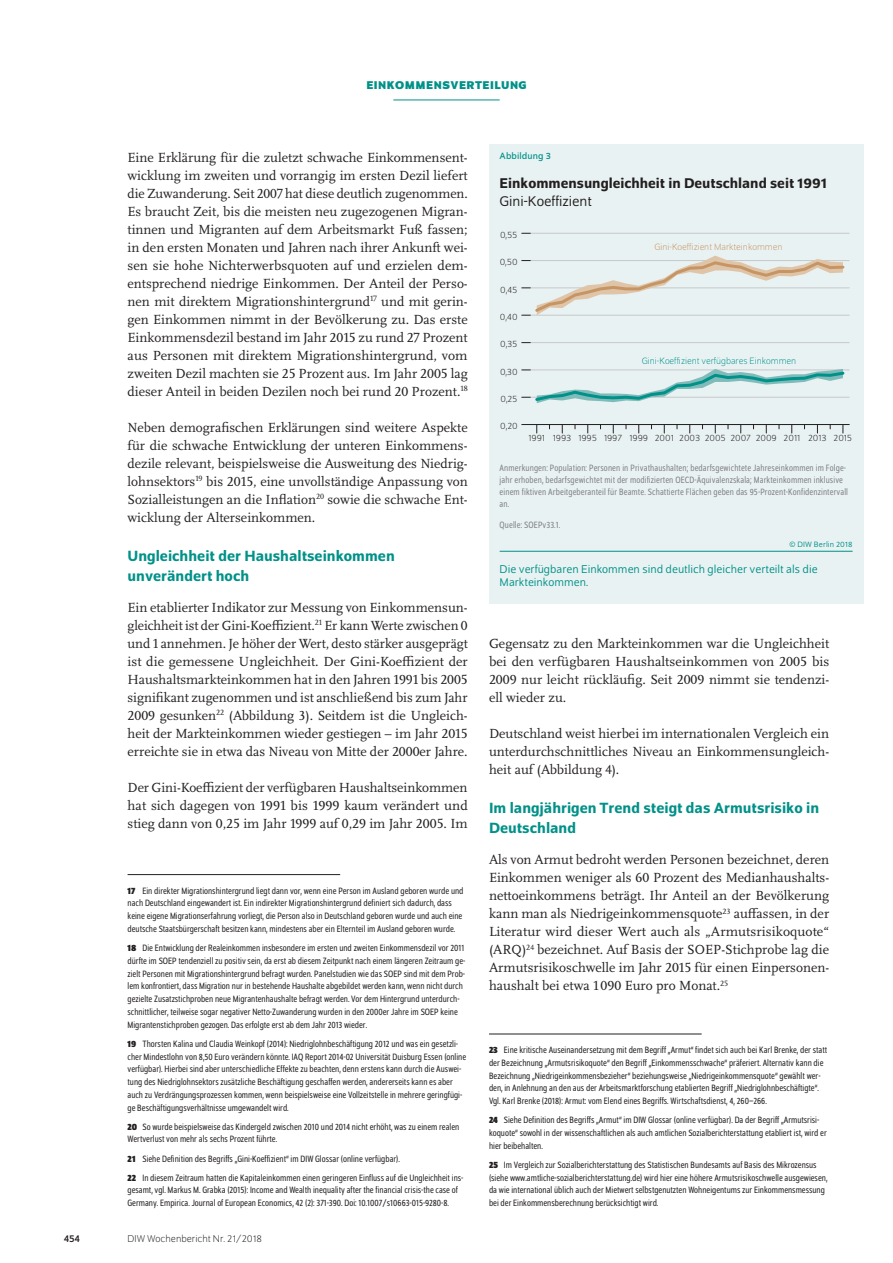
<style>
.page{position:relative;width:893px;height:1263px;background:#fff}
.page>*{position:absolute;margin:0;border:0;box-sizing:border-box;transform-origin:0 0}
.t1{font:500 15.75px/19.5px "Schumpeter";color:#009188}
.t2{font:500 15px "Schumpeter";color:#231f20}
.t3{font:15px "Schumpeter Blond";color:#231f20}
.t4{font:13.8px/18px "Scala Pro";color:#231f20;text-align:justify}
.t5{font:12px/13.5px "Schumpeter Blond";color:#009188}
.t6{font:700 12px "Schumpeter";color:#009188}
.t7{font:300 10.5px "Schumpeter";color:#231f20}
.t8{font:10.5px "Schumpeter";color:#231f20}
.t9{font:semi-condensed 9.75px/12.8px "Schumpeter Blond";color:#231f20}
.t10{font:semi-condensed 9.75px/12px "Schumpeter Blond";letter-spacing:.01em;color:#808285}
.t11{font:300 9.75px "Schumpeter";color:#231f20}
.t12{font:300 9.75px "Schumpeter";letter-spacing:-.005em;color:#009188}
.t13{font:300 9.75px "Schumpeter";color:#c59565}
.t14{font:9.75px "Schumpeter";letter-spacing:.01em;color:#009188}
.t15{font:8.25px "Schumpeter Blond";letter-spacing:.01em;color:#009188}
.s1{font-family:"Schumpeter";font-weight:700}
</style>
<div class="page">
<hr style="left:393px;top:100px;width:107px;height:1px;background:#009188">
<hr style="left:489px;top:1033px;width:213px;height:1px;background:#231f20">
<hr style="left:128px;top:874px;width:212px;height:1px;background:#231f20">
<div style="left:489px;top:144px;width:374px;height:460px;background:#e9f2f2"></div>
<hr style="left:530px;top:397px;width:319px;height:1px;background:#c7c8ca">
<hr style="left:530px;top:370px;width:319px;height:1px;background:#c7c8ca">
<hr style="left:530px;top:342px;width:319px;height:1px;background:#c7c8ca">
<hr style="left:530px;top:315px;width:319px;height:1px;background:#c7c8ca">
<hr style="left:530px;top:288px;width:319px;height:1px;background:#c7c8ca">
<hr style="left:530px;top:260px;width:319px;height:1px;background:#c7c8ca">
<hr style="left:530px;top:233px;width:319px;height:1px;background:#c7c8ca">
<hr style="left:530px;top:424px;width:319px;height:1px;background:#231f20">
<svg style="left:522px;top:369px;width:324px;height:34px"></svg>
<svg style="left:522px;top:256px;width:324px;height:60px"></svg>
<hr style="left:500px;top:551px;width:353px;height:1px;background:#009188">
<p class="t6" style="left:366px;top:79px;width:17px">EINKOMMENSVERTEILUNG</p>
<p class="t4" style="left:128px;top:148px;width:342px">Eine Erklärung für die zuletzt schwache Einkommensent&shy;wicklung im zweiten und vorrangig im ersten Dezil liefert die Zuwanderung. Seit 2007 hat diese deutlich zugenommen.<br>Es braucht Zeit, bis die meisten neu zugezogenen Migran&shy;tinnen und Migranten auf dem Arbeitsmarkt Fuß fassen; in den ersten Monaten und Jahren nach ihrer Ankunft wei&shy;sen sie hohe Nichterwerbsquoten auf und erzielen dem&shy;entsprechend niedrige Einkommen. Der Anteil der Perso&shy;nen mit direktem Migrationshintergrund<sup>17</sup> und mit gerin&shy;gen Einkommen nimmt in der Bevölkerung zu. Das erste Einkommensdezil bestand im Jahr 2015 zu rund 27 Prozent aus Personen mit direktem Migrationshintergrund, vom zweiten Dezil machten sie 25 Prozent aus. Im Jahr 2005 lag dieser Anteil in beiden Dezilen noch bei rund 20 Prozent.<sup>18</sup></p>
<p class="t4" style="left:128px;top:418px;width:342px">Neben demografischen Erklärungen sind weitere Aspekte für die schwache Entwicklung der unteren Einkommens&shy;dezile relevant, beispielsweise die Ausweitung des Niedrig&shy;lohnsektors<sup>19</sup> bis 2015, eine unvollständige Anpassung von Sozialleistungen an die Inflation<sup>20</sup> sowie die schwache Ent&shy;wicklung der Alterseinkommen.</p>
<h1 class="t1" style="left:128px;top:546px;width:269px">Ungleichheit der Haushaltseinkommen unverändert hoch</h1>
<p class="t4" style="left:128px;top:598px;width:342px">Ein etablierter Indikator zur Messung von Einkommensun&shy;gleichheit ist der Gini-Koeffizient.<sup>21</sup> Er kann Werte zwischen 0 und 1 annehmen. Je höher der Wert, desto stärker ausgeprägt ist die gemessene Ungleichheit. Der Gini-Koeffizient der Haushaltsmarkteinkommen hat in den Jahren 1991 bis 2005 signifikant zugenommen und ist anschließend bis zum Jahr 2009 gesunken<sup>22</sup> (Abbildung 3). Seitdem ist die Ungleich&shy;heit der Markteinkommen wieder gestiegen – im Jahr 2015 erreichte sie in etwa das Niveau von Mitte der 2000er Jahre.</p>
<h3 class="t4" style="left:128px;top:778px;width:342px">Der Gini-Koeffizient der verfügbaren Haushaltseinkommen hat sich dagegen von 1991 bis 1999 kaum verändert und stieg dann von 0,25 im Jahr 1999 auf 0,29 im Jahr 2005. Im</h3>
<p class="t9" style="left:128px;top:884px;width:337px"><span class="s1">17</span> Ein direkter Migrationshintergrund liegt dann vor, wenn eine Person im Ausland geboren wurde und nach Deutschland eingewandert ist. Ein indirekter Migrationshintergrund definiert sich dadurch, dass keine eigene Migrationserfahrung vorliegt, die Person also in Deutschland geboren wurde und auch eine deutsche Staatsbürgerschaft besitzen kann, mindestens aber ein Elternteil im Ausland geboren wurde.</p>
<p class="t9" style="left:128px;top:942px;width:339px"><span class="s1">18</span> Die Entwicklung der Realeinkommen insbesondere im ersten und zweiten Einkommensdezil vor 2011 dürfte im SOEP tendenziell zu positiv sein, da erst ab diesem Zeitpunkt nach einem längeren Zeitraum ge&shy;zielt Personen mit Migrationshintergrund befragt wurden. Panelstudien wie das SOEP sind mit dem Prob&shy;lem konfrontiert, dass Migration nur in bestehende Haushalte abgebildet werden kann, wenn nicht durch gezielte Zusatzstichproben neue Migrantenhaushalte befragt werden. Vor dem Hintergrund unterdurch&shy;schnittlicher, teilweise sogar negativer Netto-Zuwanderung wurden in den 2000er Jahre im SOEP keine Migrantenstichproben gezogen. Das erfolgte erst ab dem Jahr 2013 wieder.</p>
<p class="t9" style="left:128px;top:1037px;width:340px"><span class="s1">19</span> Thorsten Kalina und Claudia Weinkopf (2014): Niedriglohnbeschäftigung 2012 und was ein gesetzli&shy;cher Mindestlohn von 8,50 Euro verändern könnte. IAQ Report 2014-02 Universität Duisburg Essen (online verfügbar). Hierbei sind aber unterschiedliche Effekte zu beachten, denn erstens kann durch die Auswei&shy;tung des Niedriglohnsektors zusätzliche Beschäftigung geschaffen werden, andererseits kann es aber auch zu Verdrängungsprozessen kommen, wenn beispielsweise eine Vollzeitstelle in mehrere geringfügi&shy;ge Beschäftigungsverhältnisse umgewandelt wird.</p>
<p class="t9" style="left:128px;top:1120px;width:333px"><span class="s1">20</span> So wurde beispielsweise das Kindergeld zwischen 2010 und 2014 nicht erhöht, was zu einem realen<br>Wertverlust von mehr als sechs Prozent führte.</p>
<p class="t9" style="left:128px;top:1149px;width:337px;line-height:19.2px"><span class="s1">21</span> Siehe Definition des Begriffs „Gini-Koeffizient“ im DIW Glossar (online verfügbar).<br><span class="s1">22</span> In diesem Zeitraum hatten die Kapitaleinkommen einen geringeren Einfluss auf die Ungleichheit ins-</p>
<p class="t9" style="left:128px;top:1184px;width:332px">gesamt, vgl. Markus M. Grabka (2015): Income and Wealth inequality after the financial crisis-the case of<br>Germany. Empirica. Journal of European Economics, 42 (2): 371-390. Doi: 10.1007/s10663-015-9280-8.</p>
<p class="t8" style="left:64px;top:1233px;width:18px">454</p>
<p class="t7" style="left:128px;top:1234px;width:136px">DIW Wochenbericht Nr. 21/2018</p>
<p class="t14" style="left:500px;top:151px;width:53px">Abbildung 3</p>
<h2 class="t2" style="left:500px;top:175px;width:328px">Einkommensungleichheit in Deutschland seit 1991</h2>
<h2 class="t3" style="left:500px;top:194px;width:94px">Gini-Koeffizient</h2>
<p class="t11" style="left:500px;top:230px;width:19px">0,55</p>
<p class="t11" style="left:500px;top:257px;width:19px">0,50</p>
<p class="t11" style="left:500px;top:285px;width:19px">0,45</p>
<p class="t11" style="left:500px;top:312px;width:19px">0,40</p>
<p class="t11" style="left:500px;top:339px;width:19px">0,35</p>
<p class="t11" style="left:500px;top:367px;width:19px">0,30</p>
<p class="t11" style="left:500px;top:394px;width:19px">0,25</p>
<p class="t11" style="left:500px;top:421px;width:19px">0,20</p>
<p class="t13" style="left:654px;top:243px;width:130px">Gini-Koeffizient Markteinkommen</p>
<p class="t12" style="left:642px;top:356px;width:156px">Gini-Koeffizient verfügbares Einkommen</p>
<p class="t11" style="left:528px;top:433px;width:325px">1991 1993 1995 1997 1999 2001 2003 2005 2007 2009 2011 2013 2015</p>
<p class="t10" style="left:500px;top:462px;width:350px">Anmerkungen: Population: Personen in Privathaushalten; bedarfsgewichtete Jahreseinkommen im Folge&shy;jahr erhoben, bedarfsgewichtet mit der modifizierten OECD-Äquivalenzskala; Markteinkommen inklusive einem fiktiven Arbeitgeberanteil für Beamte. Schattierte Flächen geben das 95-Prozent-Konfidenzintervall an.</p>
<p class="t10" style="left:500px;top:519px;width:62px">Quelle: SOEPv33.1.</p>
<p class="t15" style="left:789px;top:540px;width:65px">© DIW Berlin 2018</p>
<p class="t5" style="left:500px;top:563px;width:319px">Die verfügbaren Einkommen sind deutlich gleicher verteilt als die<br>Markteinkommen.</p>
<h3 class="t4" style="left:489px;top:634px;width:342px">Gegensatz zu den Markteinkommen war die Ungleichheit bei den verfügbaren Haushaltseinkommen von 2005 bis 2009 nur leicht rückläufig. Seit 2009 nimmt sie tendenzi&shy;ell wieder zu.</h3>
<h3 class="t4" style="left:489px;top:724px;width:342px">Deutschland weist hierbei im internationalen Vergleich ein unterdurchschnittliches Niveau an Einkommensungleich&shy;heit auf (Abbildung 4).</h3>
<h1 class="t1" style="left:489px;top:798px;width:332px">Im langjährigen Trend steigt das Armutsrisiko in<br>Deutschland</h1>
<p class="t4" style="left:489px;top:850px;width:342px">Als von Armut bedroht werden Personen bezeichnet, deren Einkommen weniger als 60 Prozent des Medianhaushalts&shy;nettoeinkommens beträgt. Ihr Anteil an der Bevölkerung kann man als Niedrigeinkommensquote<sup>23</sup> auffassen, in der Literatur wird dieser Wert auch als „Armutsrisikoquote“ (ARQ)<sup>24</sup> bezeichnet. Auf Basis der SOEP-Stichprobe lag die Armutsrisikoschwelle im Jahr 2015 für einen Einpersonen&shy;haushalt bei etwa 1090 Euro pro Monat.<sup>25</sup></p>
<p class="t9" style="left:489px;top:1044px;width:340px"><span class="s1">23</span> Eine kritische Auseinandersetzung mit dem Begriff „Armut“ findet sich auch bei Karl Brenke, der statt der Bezeichnung „Armutsrisikoquote“ den Begriff „Einkommensschwache“ präferiert. Alternativ kann die Bezeichnung „Niedrigeinkommensbezieher“ beziehungsweise „Niedrigeinkommensquote“ gewählt wer&shy;den, in Anlehnung an den aus der Arbeitsmarktforschung etablierten Begriff „Niedriglohnbeschäftigte“.<br>Vgl. Karl Brenke (2018): Armut: vom Elend eines Begriffs. Wirtschaftsdienst, 4, 260–266.</p>
<p class="t9" style="left:489px;top:1114px;width:339px"><span class="s1">24</span> Siehe Definition des Begriffs „Armut“ im DIW Glossar (online verfügbar). Da der Begriff „Armutsrisi&shy;koquote“ sowohl in der wissenschaftlichen als auch amtlichen Sozialberichterstattung etabliert ist, wird er hier beibehalten.</p>
<p class="t9" style="left:489px;top:1159px;width:340px"><span class="s1">25</span> Im Vergleich zur Sozialberichterstattung des Statistischen Bundesamts auf Basis des Mikrozensus (siehe www.amtliche-sozialberichterstattung.de) wird hier eine höhere Armutsrisikoschwelle ausgewiesen, da wie international üblich auch der Mietwert selbstgenutzten Wohneigentums zur Einkommensmessung bei der Einkommensberechnung berücksichtigt wird.</p>
</div>
